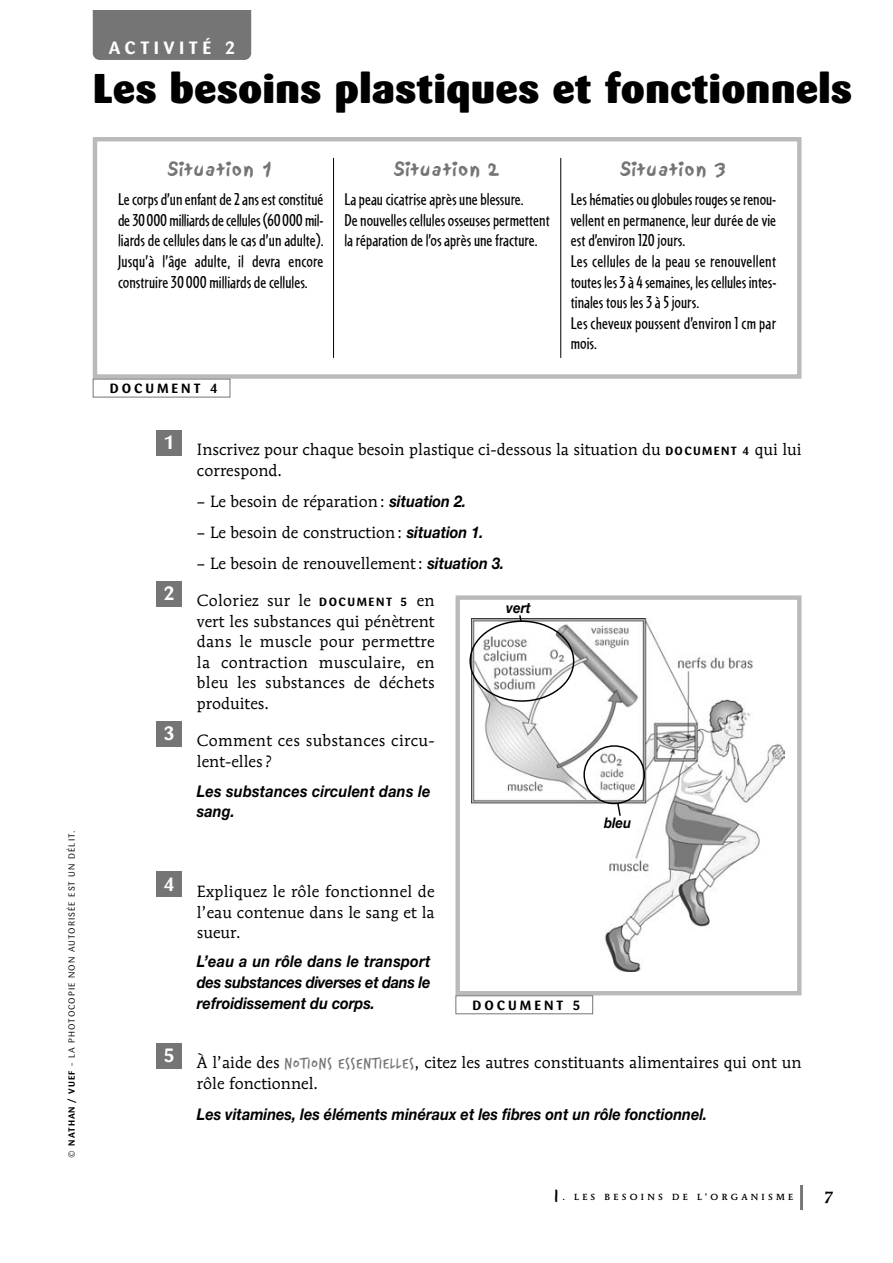
<style>
.page{position:relative;width:893px;height:1263px;background:#fff}
.page>*{position:absolute;margin:0;border:0;box-sizing:border-box;transform-origin:0 0}
.t1{font:900 41.1px "Sari";color:#000}
.t2{font:20.55px "Trash Hand";color:#000}
.t3{font:19.05px "Sari Bold Caps";color:#fff}
.t4{font:17.7px/20.5px "Cafeteria";color:#000}
.t5{font:17.7px "Sand";color:#757575}
.t6{font:17.7px "Sari Bold Caps";letter-spacing:.25em;color:#fff}
.t7{font:16.2px/20.5px "Mendoza Roman";color:#000}
.t8{font:italic 700 16.2px/20.5px "Helvetica Neue";color:#000;scale:.9 1}
.t9{font:500 16.2px "Mendoza Roman";color:#000}
.t10{font:italic 700 14.7px "Helvetica Neue";color:#000;scale:.9 1}
.t11{font:13.2px "Sari Bold Caps";letter-spacing:.225em;color:#000}
.t12{font:8.85px "Sari";letter-spacing:.115em;color:#000}
.t13{font:500 8.85px "Mendoza Roman";letter-spacing:.365em;color:#000}
.s1{font-weight:700}
.s2{font-family:"Sari Bold Caps";font-size:11.7px}
.s3{font-family:"Helvetica Neue";font-weight:700;font-style:italic}
.s4{font-family:"Trash Hand";color:#757575}
</style>
<div class="page">
<div style="left:93px;top:137px;width:708px;height:242px;border:4px solid #bababa"></div>
<div style="left:93px;top:379px;width:137px;height:18px;border:1px solid #757575"></div>
<hr style="left:800px;top:1185px;width:3px;height:25px;background:#757575">
<div style="left:93px;top:11px;width:158px;height:49px;background:#757575"></div>
<div style="left:157px;top:1043px;width:25px;height:25px;background:#757575"></div>
<div style="left:157px;top:872px;width:25px;height:25px;background:#757575"></div>
<div style="left:157px;top:721px;width:25px;height:25px;background:#757575"></div>
<div style="left:157px;top:581px;width:25px;height:25px;background:#757575"></div>
<div style="left:157px;top:430px;width:25px;height:25px;background:#757575"></div>
<img style="left:472px;top:619px;width:312px;height:352px">
<div style="left:455px;top:595px;width:346px;height:400px;border:4px solid #bababa"></div>
<div style="left:455px;top:995px;width:138px;height:19px;border:1px solid #757575"></div>
<hr style="left:333px;top:158px;width:1px;height:200px;background:#000">
<hr style="left:560px;top:158px;width:1px;height:200px;background:#000">
<svg style="left:583px;top:745px;width:62px;height:72px"></svg>
<svg style="left:469px;top:615px;width:105px;height:87px"></svg>
<p class="t6" style="left:109px;top:38px;width:128px">ACTIVITÉ 2</p>
<h1 class="t1" style="left:93px;top:72px;width:761px">Les besoins plastiques et fonctionnels</h1>
<p class="t12" style="left:68px;top:1158px;width:328px;rotate:-90deg">© <span class="s1">NATHAN / VUEF</span> – LA PHOTOCOPIE NON AUTORISÉE EST UN DÉLIT.</p>
<p class="t5" style="left:168px;top:162px;width:107px">Situation 1</p>
<p class="t4" style="left:118px;top:191px;width:207px;text-align:justify">Lecorps d’un enfant de 2 ans est constitué de 30000 milliards de cellules (60000 mil&shy;liards de cellules dans le cas d’un adulte).<br>Jusqu’à l’âge adulte, il devra encore construire 30000 milliards de cellules.</p>
<p class="t11" style="left:110px;top:381px;width:109px">DOCUMENT 4</p>
<p class="t5" style="left:394px;top:162px;width:107px">Situation 2</p>
<p class="t4" style="left:344px;top:191px;width:207px">La peau cicatrise après une blessure.<br>De nouvelles cellules osseuses permettent la réparation de l’os après une fracture.</p>
<p class="t5" style="left:620px;top:162px;width:107px">Situation 3</p>
<p class="t4" style="left:570px;top:191px;width:207px">Les hématies ou globules rouges se renou&shy;vellent en permanence, leur durée de vie est d’environ 120 jours.<br>Les cellules de la peau se renouvellent toutes les 3 à 4 semaines, les cellules intes&shy;tinales tous les 3 à 5 jours.<br>Les cheveux poussent d’environ 1 cm par mois.</p>
<p class="t3" style="left:164px;top:431px;width:12px">1</p>
<p class="t3" style="left:164px;top:582px;width:12px">2</p>
<p class="t3" style="left:164px;top:722px;width:12px">3</p>
<p class="t3" style="left:164px;top:873px;width:12px">4</p>
<p class="t3" style="left:164px;top:1045px;width:12px">5</p>
<p class="t7" style="left:197px;top:440px;width:606px">Inscrivez pour chaque besoin plastique ci-dessous la situation du <span class="s2">DOCUMENT 4</span> qui lui correspond.</p>
<p class="t7" style="left:197px;top:492px;width:271px">– Le besoin de réparation : <span class="s3">situation 2.</span></p>
<p class="t7" style="left:197px;top:523px;width:288px">– Le besoin de construction : <span class="s3">situation 1.</span></p>
<p class="t7" style="left:197px;top:554px;width:309px">– Le besoin de renouvellement : <span class="s3">situation 3.</span></p>
<p class="t7" style="left:197px;top:591px;width:239px;text-align:justify">Coloriez sur le <span class="s2">DOCUMENT 5</span> en vert les substances qui pénètrent dans le muscle pour permettre la contraction musculaire, en bleu les substances de déchets produites.</p>
<p class="t7" style="left:197px;top:731px;width:239px">Comment ces substances circu&shy;lent-elles ?</p>
<p class="t10" style="left:506px;top:602px;width:29px">vert</p>
<p class="t8" style="left:197px;top:782px;width:261px">Les substances circulent dans le sang.</p>
<p class="t7" style="left:197px;top:882px;width:239px;text-align:justify">Expliquez le rôle fonctionnel de l’eau contenue dans le sang et la sueur.</p>
<p class="t8" style="left:197px;top:953px;width:261px;text-align:justify">L’eau a un rôle dans le transport des substances diverses et dans le refroidissement du corps.</p>
<p class="t10" style="left:604px;top:817px;width:32px">bleu</p>
<p class="t11" style="left:472px;top:997px;width:109px">DOCUMENT 5</p>
<p class="t7" style="left:197px;top:1054px;width:606px">À l’aide des <span class="s4">NOTIONS ESSENTIELLES</span>, citez les autres constituants alimentaires qui ont un rôle fonctionnel.</p>
<p class="t8" style="left:197px;top:1105px;width:568px">Les vitamines, les éléments minéraux et les fibres ont un rôle fonctionnel.</p>
<p class="t2" style="left:554px;top:1182px;width:6px">1</p>
<p class="t13" style="left:562px;top:1193px;width:232px">. LES BESOINS DE L’ORGANISME</p>
<p class="t9" style="left:823px;top:1191px;width:11px">7</p>
</div>
